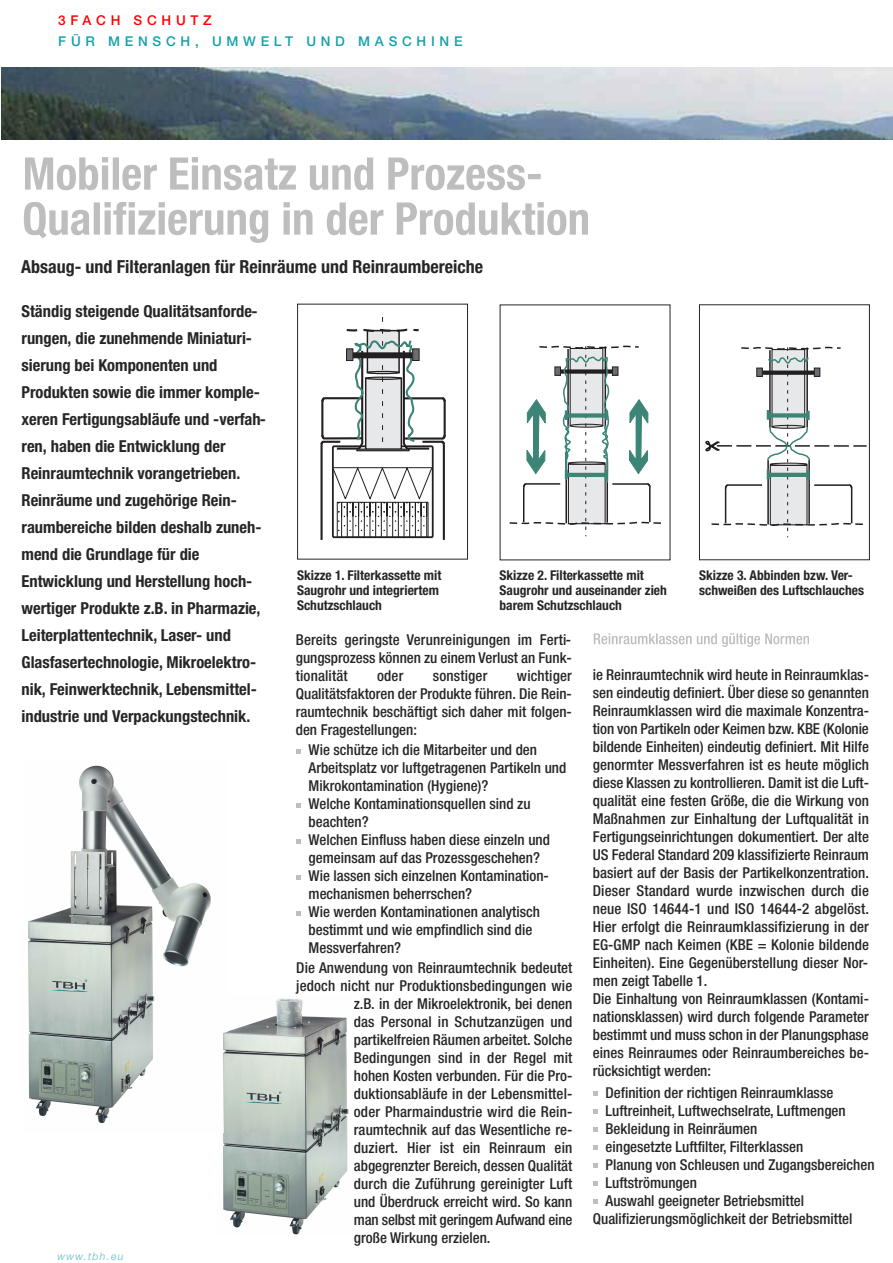
<style>
.page{position:relative;width:893px;height:1263px;background:#fff}
.page>*{position:absolute;margin:0;border:0;box-sizing:border-box;transform-origin:0 0}
.t1{font:700 condensed 18px "Helvetica Neue LT";color:#272627}
.t2{font:700 condensed 16.5px/27px "Helvetica Neue LT";color:#272627}
.t3{font:500 condensed 15px/18px "Helvetica Neue LT";color:#272627;text-align:justify}
.t4{font:700 condensed 13.5px/15px "Helvetica Neue LT";color:#272627}
.t5{font:500 13.5px "Helvetica Neue LT";letter-spacing:.35em;color:#17a1ac}
.t6{font:500 13.5px "Helvetica Neue LT";letter-spacing:.35em;color:#f00}
.t7{font:italic 300 10.5px "Helvetica Neue LT";letter-spacing:.125em;color:#5dbdc5}
</style>
<div class="page">
<img style="left:2px;top:68px;width:891px;height:72px">
<div style="left:332px;top:445px;width:102px;height:93px;border:2px solid #231f20"></div>
<hr style="left:403px;top:437px;width:40px;height:3px;background:#231f20">
<hr style="left:403px;top:397px;width:40px;height:2px;background:#231f20">
<svg style="left:440px;top:397px;width:6px;height:7px"></svg>
<hr style="left:444px;top:402px;width:2px;height:33px;background:#231f20">
<hr style="left:422px;top:441px;width:20px;height:2px;background:#231f20">
<hr style="left:320px;top:444px;width:3px;height:96px;background:#231f20">
<hr style="left:443px;top:444px;width:2px;height:96px;background:#231f20">
<svg style="left:440px;top:433px;width:6px;height:13px"></svg>
<div style="left:337px;top:502px;width:91px;height:36px;border:1px solid #231f20"></div>
<svg style="left:332px;top:466px;width:101px;height:71px"></svg>
<svg style="left:320px;top:317px;width:111px;height:134px"></svg>
<div style="left:413px;top:349px;width:6px;height:11px;background:#6c6d70"></div>
<div style="left:413px;top:349px;width:6px;height:12px;border:1px solid #231f20"></div>
<div style="left:347px;top:349px;width:6px;height:11px;background:#6c6d70"></div>
<div style="left:346px;top:349px;width:7px;height:12px;border:1px solid #231f20"></div>
<div style="left:297px;top:304px;width:171px;height:255px;border:1px solid #272627"></div>
<svg style="left:509px;top:345px;width:152px;height:191px"></svg>
<svg style="left:706px;top:346px;width:161px;height:192px"></svg>
<div style="left:699px;top:305px;width:170px;height:255px;border:1px solid #272627"></div>
<svg style="left:25px;top:157px;width:370px;height:33px"></svg>
<svg style="left:24px;top:202px;width:344px;height:41px"></svg>
<img style="left:28px;top:765px;width:183px;height:231px">
<img style="left:28px;top:996px;width:127px;height:127px">
<svg style="left:296px;top:749px;width:4px;height:4px"></svg>
<svg style="left:296px;top:803px;width:4px;height:4px"></svg>
<svg style="left:296px;top:839px;width:4px;height:4px"></svg>
<svg style="left:296px;top:875px;width:4px;height:4px"></svg>
<svg style="left:296px;top:911px;width:4px;height:4px"></svg>
<svg style="left:594px;top:633px;width:84px;height:11px"></svg>
<svg style="left:593px;top:1091px;width:4px;height:5px"></svg>
<svg style="left:593px;top:1109px;width:4px;height:5px"></svg>
<svg style="left:593px;top:1127px;width:4px;height:5px"></svg>
<svg style="left:593px;top:1145px;width:4px;height:5px"></svg>
<svg style="left:593px;top:1163px;width:4px;height:5px"></svg>
<svg style="left:593px;top:1181px;width:4px;height:5px"></svg>
<svg style="left:593px;top:1199px;width:4px;height:5px"></svg>
<img style="left:223px;top:998px;width:126px;height:236px">
<p class="t6" style="left:58px;top:15px;width:155px">3FACH SCHUTZ</p>
<p class="t5" style="left:58px;top:36px;width:406px">FÜR MENSCH, UMWELT UND MASCHINE</p>
<p class="t1" style="left:21px;top:260px;width:464px">Absaug- und Filteranlagen für Reinräume und Reinraumbereiche</p>
<p class="t2" style="left:22px;top:299px;width:246px">Ständig steigende Qualitätsanforde&shy;rungen, die zunehmende Miniaturi&shy;sierung bei Komponenten und Produkten sowie die immer komple&shy;xeren Fertigungsabläufe und -verfah&shy;ren, haben die Entwicklung der Reinraumtechnik vorangetrieben.<br>Reinräume und zugehörige Rein&shy;raumbereiche bilden deshalb zuneh&shy;mend die Grundlage für die Entwicklung und Herstellung hoch&shy;wertiger Produkte z.B. in Pharmazie, Leiterplattentechnik, Laser- und Glasfasertechnologie, Mikroelektro&shy;nik, Feinwerktechnik, Lebensmittel&shy;industrie und Verpackungstechnik.</p>
<p class="t4" style="left:297px;top:569px;width:146px">Skizze 1. Filterkassette mit<br>Saugrohr und integriertem<br>Schutzschlauch</p>
<p class="t4" style="left:499px;top:569px;width:169px">Skizze 2. Filterkassette mit<br>Saugrohr und auseinander zieh barem Schutzschlauch</p>
<p class="t4" style="left:699px;top:569px;width:166px">Skizze 3. Abbinden bzw. Ver&shy;schweißen des Luftschlauches</p>
<p class="t3" style="left:296px;top:632px;width:278px">Bereits geringste Verunreinigungen im Ferti&shy;gungsprozess können zu einem Verlust an Funk&shy;tionalität</p>
<p class="t3" style="left:593px;top:667px;width:278px;text-align:left">ie Reinraumtechnik wird heute in Reinraumklas&shy;sen eindeutig definiert. Über diese so genannten Reinraumklassen wird die maximale Konzentra&shy;tion von Partikeln oder Keimen bzw. KBE (Kolonie bildende Einheiten) eindeutig definiert. Mit Hilfe genormter Messverfahren ist es heute möglich diese Klassen zu kontrollieren. Damit ist die Luft&shy;qualität eine festen Größe, die die Wirkung von Maßnahmen zur Einhaltung der Luftqualität in Fertigungseinrichtungen dokumentiert. Der alte US Federal Standard 209 klassifizierte Reinraum basiert auf der Basis der Partikelkonzentration.<br>Dieser Standard wurde inzwischen durch die neue ISO 14644-1 und ISO 14644-2 abgelöst.<br>Hier erfolgt die Reinraumklassifizierung in der EG-GMP nach Keimen (KBE = Kolonie bildende Einheiten). Eine Gegenüberstellung dieser Nor&shy;men zeigt Tabelle 1.<br>Die Einhaltung von Reinraumklassen (Kontami&shy;nationsklassen) wird durch folgende Parameter bestimmt und muss schon in der Planungsphase eines Reinraumes oder Reinraumbereiches be&shy;rücksichtigt werden:</p>
<p class="t3" style="left:606px;top:1084px;width:229px">Definition der richtigen Reinraumklasse</p>
<p class="t3" style="left:606px;top:1102px;width:242px">Luftreinheit, Luftwechselrate, Luftmengen</p>
<p class="t3" style="left:606px;top:1120px;width:153px">Bekleidung in Reinräumen</p>
<p class="t3" style="left:606px;top:1138px;width:199px">eingesetzte Luftfilter, Filterklassen</p>
<p class="t3" style="left:606px;top:1156px;width:270px">Planung von Schleusen und Zugangsbereichen</p>
<p class="t3" style="left:606px;top:1174px;width:93px">Luftströmungen</p>
<p class="t3" style="left:606px;top:1192px;width:200px">Auswahl geeigneter Betriebsmittel</p>
<p class="t3" style="left:593px;top:1210px;width:261px">Qualifizierungsmöglichkeit der Betriebsmittel</p>
<p class="t3" style="left:296px;top:668px;width:278px;text-indent:221px">wichtiger Qualitätsfaktoren der Produkte führen. Die Rein&shy;raumtechnik beschäftigt sich daher mit folgen&shy;den Fragestellungen:</p>
<p class="t3" style="left:377px;top:668px;width:28px">oder</p>
<p class="t3" style="left:433px;top:668px;width:56px">sonstiger</p>
<p class="t3" style="left:309px;top:742px;width:259px;text-align:left">Wie schütze ich die Mitarbeiter und den Arbeitsplatz vor luftgetragenen Partikeln und Mikrokontamination (Hygiene)?<br>Welche Kontaminationsquellen sind zu beachten?<br>Welchen Einfluss haben diese einzeln und gemeinsam auf das Prozessgeschehen?<br>Wie lassen sich einzelnen Kontamination&shy;mechanismen beherrschen?<br>Wie werden Kontaminationen analytisch bestimmt und wie empfindlich sind die Messverfahren?</p>
<p class="t3" style="left:296px;top:960px;width:278px">Die Anwendung von Reinraumtechnik bedeutet</p>
<p class="t3" style="left:296px;top:978px;width:278px">jedoch nicht nur Produktionsbedingungen wie</p>
<p class="t3" style="left:354px;top:996px;width:220px">z.B. in der Mikroelektronik, bei denen</p>
<p class="t3" style="left:354px;top:1014px;width:220px">das Personal in Schutzanzügen und</p>
<p class="t3" style="left:354px;top:1032px;width:220px">partikelfreien Räumen arbeitet. Solche</p>
<p class="t3" style="left:354px;top:1050px;width:220px">Bedingungen sind in der Regel mit</p>
<p class="t3" style="left:354px;top:1068px;width:220px">hohen Kosten verbunden. Für die Pro-</p>
<p class="t3" style="left:354px;top:1086px;width:220px">duktionsabläufe in der Lebensmittel-</p>
<p class="t3" style="left:354px;top:1104px;width:220px">oder Pharmaindustrie wird die Rein-</p>
<p class="t3" style="left:354px;top:1122px;width:220px">raumtechnik auf das Wesentliche re-</p>
<p class="t3" style="left:354px;top:1140px;width:220px">duziert. Hier ist ein Reinraum ein</p>
<p class="t3" style="left:354px;top:1158px;width:220px">abgegrenzter Bereich, dessen Qualität</p>
<p class="t3" style="left:354px;top:1176px;width:220px">durch die Zuführung gereinigter Luft</p>
<p class="t3" style="left:354px;top:1194px;width:220px">und Überdruck erreicht wird. So kann</p>
<p class="t3" style="left:354px;top:1212px;width:220px">man selbst mit geringem Aufwand eine</p>
<p class="t3" style="left:354px;top:1230px;width:138px">große Wirkung erzielen.</p>
<p class="t7" style="left:57px;top:1253px;width:68px">www.tbh.eu</p>
</div>
